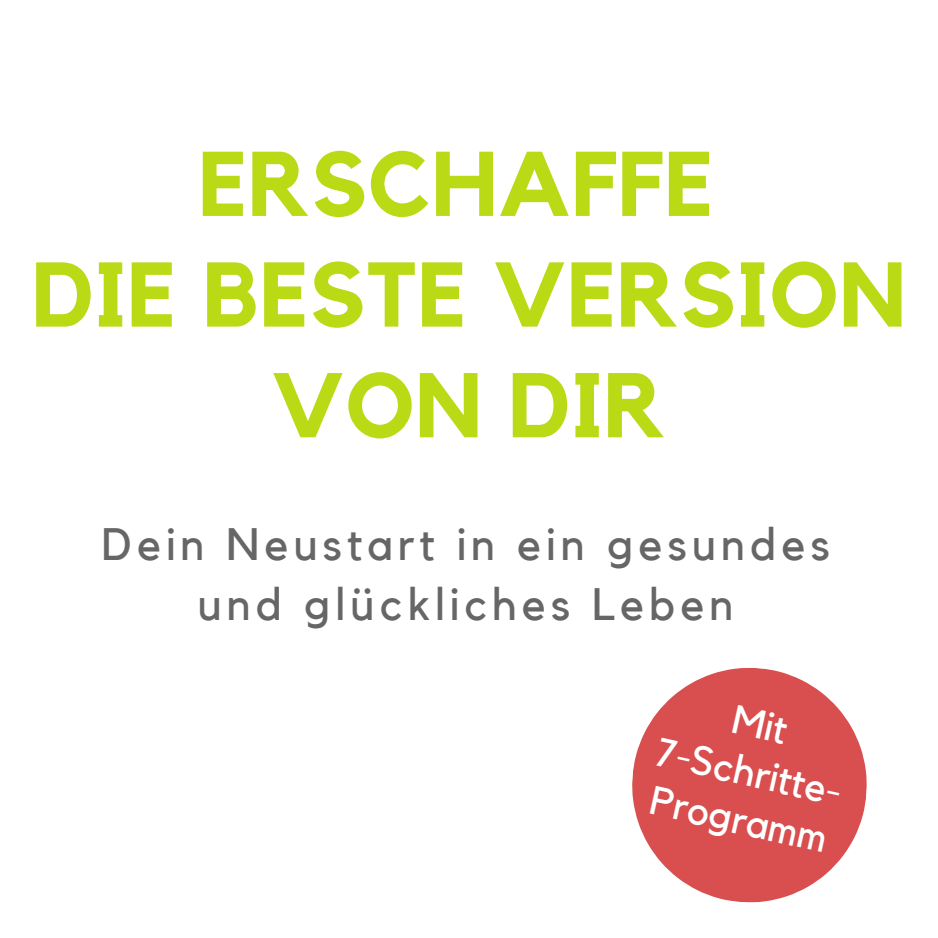
<style>
.page{position:relative;width:938px;height:938px;background:#fff}
.page>*{position:absolute;margin:0;border:0;box-sizing:border-box;transform-origin:0 0}
.t1{font:700 90.5px/110.5px "Kollektif";letter-spacing:.01em;color:#b9da15;text-align:center}
.t2{font:45.25px/60px "Kollektif";letter-spacing:.11em;color:#666;text-align:center}
.t3{font:40.25px "Kollektif";color:#fff}
</style>
<div class="page">
<svg style="left:632px;top:668px;width:235px;height:235px;fill:#d94e4e"></svg>
<div style="left:732px;top:704px;width:56px;height:40px;background:#d94e4e"></div>
<h1 class="t1" style="left:32px;top:133px;width:875px">ERSCHAFFE<br>DIE BESTE VERSION<br>VON DIR</h1>
<p class="t2" style="left:101px;top:516px;width:729px">Dein Neustart in ein gesundes und glückliches Leben</p>
<p class="t3" style="left:662px;top:732px;width:189px;rotate:13deg">7-Schritte-</p>
<p class="t3" style="left:655px;top:781px;width:182px;rotate:13deg">Programm</p>
</div>
